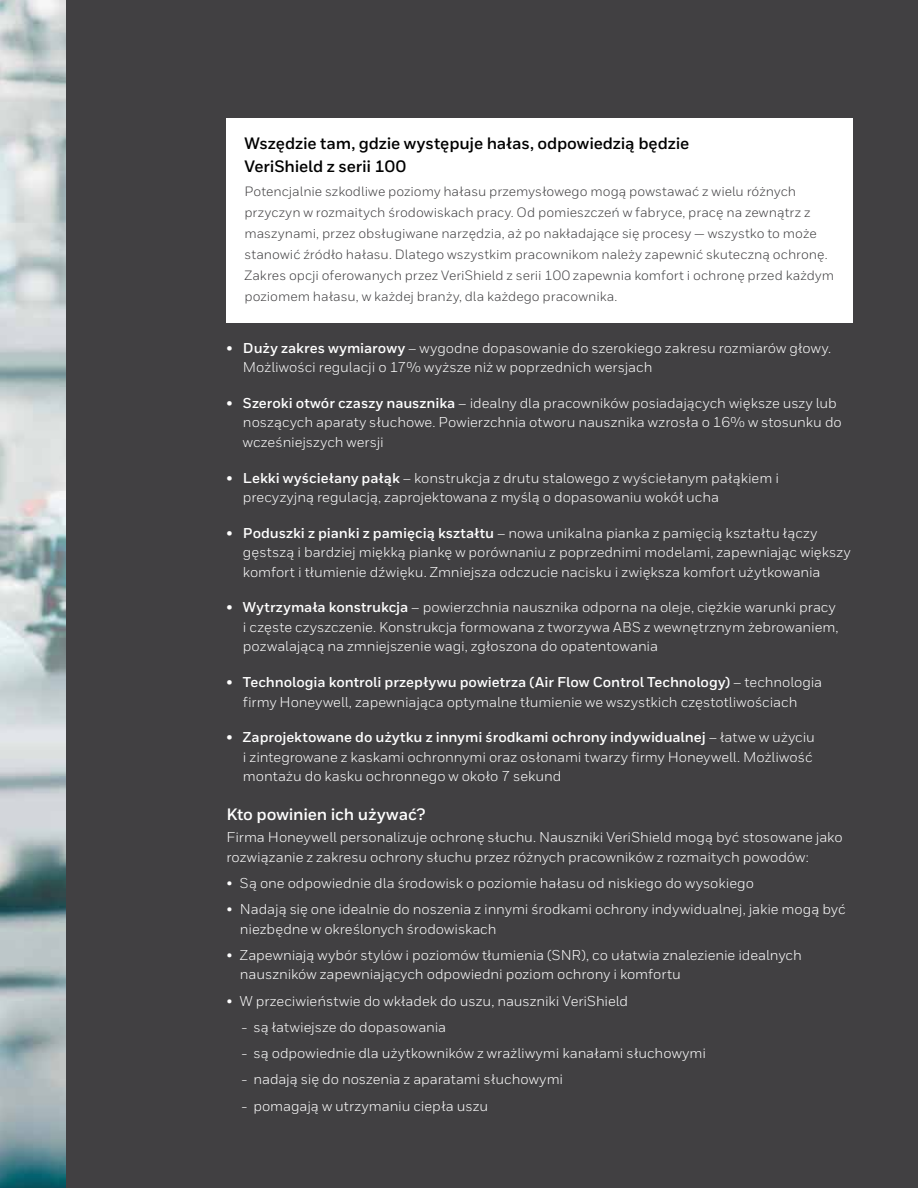
<style>
.page{position:relative;width:918px;height:1188px;background:#fff}
.page>*{position:absolute;margin:0;border:0;box-sizing:border-box;transform-origin:0 0}
.t1{font:700 16.5px/22.5px "Honeywell Sans";letter-spacing:-.01em;color:#000}
.t2{font:700 16.5px "Honeywell Sans";letter-spacing:-.01em;color:#fff}
.t3{font:14.25px/19.5px "Honeywell Sans";letter-spacing:-.005em;color:#fff}
.t4{font:13.5px/21px "Honeywell Sans";color:#414042}
.s1{font-weight:700}
</style>
<div class="page">
<div style="left:65px;top:0;width:853px;height:1188px;background:#414042"></div>
<img style="left:0;top:0;width:65px;height:1188px">
<div style="left:226px;top:119px;width:627px;height:204px;background:#fff"></div>
<p class="t1" style="left:244px;top:133px;width:446px">Wszędzie tam, gdzie występuje hałas, odpowiedzią będzie<br>VeriShield z serii 100</p>
<p class="t4" style="left:244px;top:180px;width:591px">Potencjalnie szkodliwe poziomy hałasu przemysłowego mogą powstawać z wielu różnych przyczyn w rozmaitych środowiskach pracy. Od pomieszczeń w fabryce, pracę na zewnątrz z maszynami, przez obsługiwane narzędzia, aż po nakładające się procesy — wszystko to może stanowić źródło hałasu. Dlatego wszystkim pracownikom należy zapewnić skuteczną ochronę.<br>Zakres opcji oferowanych przez VeriShield z serii 100 zapewnia komfort i ochronę przed każdym poziomem hałasu, w każdej branży, dla każdego pracownika.</p>
<p class="t3" style="left:243px;top:338px;width:590px;text-indent:-17px"><span class="s1">• Duży zakres wymiarowy</span> – wygodne dopasowanie do szerokiego zakresu rozmiarów głowy.<br>Możliwości regulacji o 17% wyższe niż w poprzednich wersjach</p>
<p class="t3" style="left:243px;top:393px;width:600px;text-indent:-17px"><span class="s1">• Szeroki otwór czaszy nausznika</span> – idealny dla pracowników posiadających większe uszy lub noszących aparaty słuchowe. Powierzchnia otworu nausznika wzrosła o 16% w stosunku do wcześniejszych wersji</p>
<p class="t3" style="left:243px;top:468px;width:538px;text-indent:-17px"><span class="s1">• Lekki wyściełany pałąk</span> – konstrukcja z drutu stalowego z wyściełanym pałąkiem i precyzyjną regulacją, zaprojektowana z myślą o dopasowaniu wokół ucha</p>
<p class="t3" style="left:243px;top:523px;width:609px;text-indent:-17px"><span class="s1">• Poduszki z pianki z pamięcią kształtu</span> – nowa unikalna pianka z pamięcią kształtu łączy gęstszą i bardziej miękką piankę w porównaniu z poprzednimi modelami, zapewniając większy komfort i tłumienie dźwięku. Zmniejsza odczucie nacisku i zwiększa komfort użytkowania</p>
<p class="t3" style="left:243px;top:598px;width:597px;text-indent:-17px"><span class="s1">• Wytrzymała konstrukcja</span> – powierzchnia nausznika odporna na oleje, ciężkie warunki pracy i częste czyszczenie. Konstrukcja formowana z tworzywa ABS z wewnętrznym żebrowaniem, pozwalającą na zmniejszenie wagi, zgłoszona do opatentowania</p>
<p class="t3" style="left:226px;top:672px;width:597px;text-align:center"><span class="s1">• Technologia kontroli przepływu powietrza (Air Flow Control Technology)</span> – technologia firmy Honeywell, zapewniająca optymalne tłumienie we wszystkich częstotliwościach</p>
<p class="t3" style="left:243px;top:728px;width:574px;text-indent:-17px"><span class="s1">• Zaprojektowane do użytku z innymi środkami ochrony indywidualnej</span> – łatwe w użyciu i zintegrowane z kaskami ochronnymi oraz osłonami twarzy firmy Honeywell. Możliwość montażu do kasku ochronnego w około 7 sekund</p>
<p class="t2" style="left:226px;top:804px;width:200px">Kto powinien ich używać?</p>
<p class="t3" style="left:226px;top:828px;width:618px">Firma Honeywell personalizuje ochronę słuchu. Nauszniki VeriShield mogą być stosowane jako rozwiązanie z zakresu ochrony słuchu przez różnych pracowników z rozmaitych powodów:</p>
<p class="t3" style="left:226px;top:873px;width:529px">• Są one odpowiednie dla środowisk o poziomie hałasu od niskiego do wysokiego</p>
<p class="t3" style="left:240px;top:900px;width:607px;text-indent:-13px">• Nadają się one idealnie do noszenia z innymi środkami ochrony indywidualnej, jakie mogą być niezbędne w określonych środowiskach</p>
<p class="t3" style="left:240px;top:945px;width:563px;text-indent:-13px">• Zapewniają wybór stylów i poziomów tłumienia (SNR), co ułatwia znalezienie idealnych nauszników zapewniających odpowiedni poziom ochrony i komfortu</p>
<p class="t3" style="left:226px;top:991px;width:403px">• W przeciwieństwie do wkładek do uszu, nauszniki VeriShield</p>
<p class="t3" style="left:241px;top:1017px;width:206px">- są łatwiejsze do dopasowania</p>
<p class="t3" style="left:241px;top:1044px;width:466px">- są odpowiednie dla użytkowników z wrażliwymi kanałami słuchowymi</p>
<p class="t3" style="left:241px;top:1070px;width:323px">- nadają się do noszenia z aparatami słuchowymi</p>
<p class="t3" style="left:241px;top:1096px;width:248px">- pomagają w utrzymaniu ciepła uszu</p>
</div>
